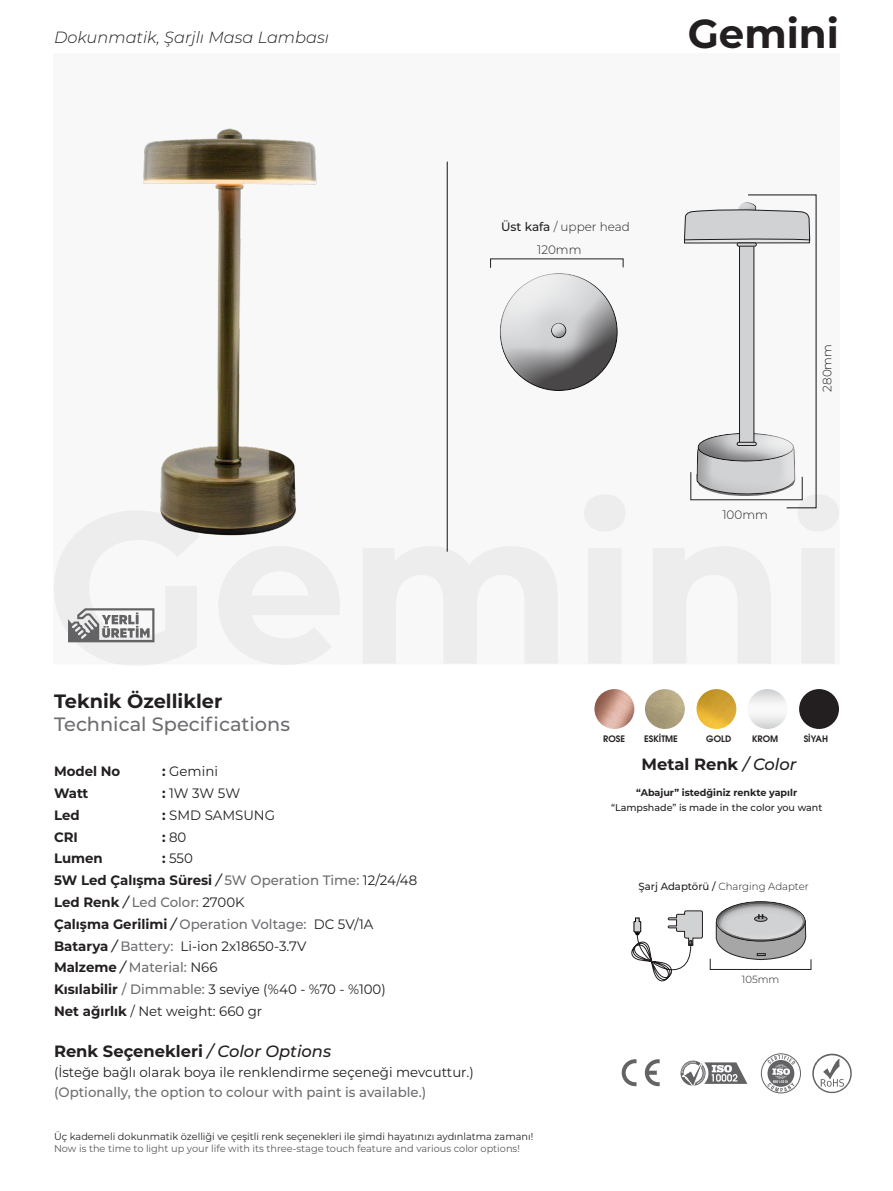
<style>
.page{position:relative;width:893px;height:1191px;background:#fff}
.page>*{position:absolute;margin:0;border:0;box-sizing:border-box;transform-origin:0 0}
.t1{font:700 40.35px "Montserrat";color:#231f20}
.t2{font:500 19.35px "Montserrat";color:#6c6d70}
.t3{font:700 19.35px "Montserrat";color:#231f20}
.t4{font:700 16.35px "Montserrat";color:#231f20}
.t5{font:italic 300 16.2px "Montserrat";color:#231f20}
.t6{font:13.65px/21.8px "Montserrat";color:#231f20}
.t7{font:500 13.65px "Montserrat";color:#6c6d70}
.t8{font:700 13.65px "Montserrat";color:#231f20}
.t9{font:300 12.15px "Montserrat";color:#231f20}
.t10{font:300 10.35px "Montserrat";color:#231f20}
.t11{font:9.9px "Montserrat";color:#231f20}
.t12{font:9.9px "Montserrat";color:#57585a}
.t13{font:500 9.75px "Montserrat";color:#231f20}
.t14{font:700 9.75px "Montserrat";color:#231f20}
.t15{font:8.85px "Avant Garde Bold Tr";color:#231f20}
.s1{font-weight:500}
.s2{font-weight:700}
.s3{font-weight:500;font-style:italic}
.s4{font-weight:500;color:#6c6d70}
.s5{font-weight:400}
.s6{font-weight:700;color:#231f20}
.s7{font-style:italic;color:#231f20}
.s8{font-weight:400;color:#231f20}
</style>
<div class="page">
<div style="left:53px;top:53px;width:787px;height:611px;background:#f8f8f8"></div>
<svg style="left:54px;top:494px;width:785px;height:172px"></svg>
<svg style="left:490px;top:258px;width:134px;height:10px"></svg>
<svg style="left:631px;top:910px;width:72px;height:72px"></svg>
<div style="left:716px;top:901px;width:88px;height:28px;background:#231f20;opacity:.33"></div>
<svg style="left:710px;top:903px;width:101px;height:67px"></svg>
<svg style="left:68px;top:608px;width:86px;height:34px"></svg>
<svg style="left:622px;top:1059px;width:14px;height:27px"></svg>
<svg style="left:645px;top:1059px;width:15px;height:27px"></svg>
<svg style="left:812px;top:1053px;width:40px;height:40px"></svg>
<svg style="left:761px;top:1053px;width:39px;height:40px"></svg>
<div style="left:761px;top:1053px;width:40px;height:40px;border:1px solid #636366;border-radius:50%"></div>
<svg style="left:767px;top:1055px;width:28px;height:37px"></svg>
<svg style="left:680px;top:1060px;width:67px;height:26px"></svg>
<hr style="left:447px;top:162px;width:1px;height:389px;background:#231f20">
<img style="left:594px;top:689px;width:40px;height:40px;border-radius:20px">
<img style="left:645px;top:689px;width:40px;height:40px;border-radius:20px">
<img style="left:696px;top:689px;width:40px;height:40px;border-radius:20px">
<img style="left:747px;top:689px;width:40px;height:40px;border-radius:20px">
<div style="left:799px;top:689px;width:40px;height:40px;background:#231f20;border-radius:50%"></div>
<div style="left:497px;top:270px;width:122px;height:81px;background:#fff;opacity:.75"></div>
<div style="left:497px;top:285px;width:122px;height:107px;background:#231f20;opacity:.75"></div>
<div style="left:548px;top:320px;width:18px;height:14px;background:#fff;opacity:.75"></div>
<div style="left:548px;top:324px;width:18px;height:14px;background:#231f20;opacity:.75"></div>
<img style="left:140px;top:128px;width:177px;height:413px">
<svg style="left:684px;top:194px;width:133px;height:315px"></svg>
<p class="t5" style="left:54px;top:26px;width:277px">Dokunmatik, Şarjlı Masa Lambası</p>
<p class="t1" style="left:688px;top:5px;width:153px">Gemini</p>
<p class="t9" style="left:501px;top:218px;width:130px"><span class="s1">Üst kafa</span> / upper head</p>
<p class="t9" style="left:537px;top:241px;width:46px">120mm</p>
<p class="t9" style="left:722px;top:506px;width:47px">100mm</p>
<p class="t9" style="left:819px;top:392px;width:49px;rotate:-90deg">280mm</p>
<p class="t3" style="left:54px;top:687px;width:170px">Teknik Özellikler</p>
<p class="t2" style="left:54px;top:710px;width:238px">Technical Specifications</p>
<p class="t8" style="left:54px;top:761px;width:68px">Model No</p>
<p class="t6" style="left:162px;top:760px;width:57px"><span class="s2">:</span> Gemini</p>
<p class="t8" style="left:54px;top:783px;width:36px">Watt</p>
<p class="t6" style="left:162px;top:782px;width:80px"><span class="s2">:</span> 1W 3W 5W</p>
<p class="t8" style="left:54px;top:805px;width:27px">Led</p>
<p class="t6" style="left:162px;top:803px;width:115px"><span class="s2">:</span> SMD SAMSUNG</p>
<p class="t8" style="left:54px;top:827px;width:25px">CRI</p>
<p class="t6" style="left:162px;top:825px;width:26px"><span class="s2">:</span> 80</p>
<p class="t8" style="left:54px;top:848px;width:50px">Lumen</p>
<p class="t6" style="left:162px;top:847px;width:32px"><span class="s2">:</span> 550</p>
<p class="t8" style="left:54px;top:870px;width:365px">5W Led Çalışma Süresi <span class="s3">/</span> <span class="s4">5W Operation Time:</span> <span class="s5">12/24/48</span></p>
<p class="t7" style="left:54px;top:892px;width:192px"><span class="s6">Led Renk</span> <span class="s7">/</span> Led Color: <span class="s8">2700K</span></p>
<p class="t7" style="left:54px;top:914px;width:321px"><span class="s6">Çalışma Gerilimi</span> <span class="s7">/</span> Operation Voltage: <span class="s8">DC 5V/1A</span></p>
<p class="t6" style="left:54px;top:934px;width:254px"><span class="s2">Batarya</span> <span class="s3">/</span> <span class="s4">Battery:</span> Li-ion 2x18650-3.7V<br><span class="s2">Malzeme</span> <span class="s3">/</span> <span class="s4">Material:</span> N66</p>
<p class="t6" style="left:54px;top:978px;width:333px"><span class="s2">Kısılabilir</span> <span class="s4">/ Dimmable:</span> 3 seviye (%40 - %70 - %100)</p>
<p class="t6" style="left:54px;top:999px;width:210px"><span class="s2">Net ağırlık</span> / Net weight: 660 gr</p>
<p class="t4" style="left:54px;top:1039px;width:279px">Renk Seçenekleri <span class="s3">/ Color Options</span></p>
<p class="t6" style="left:54px;top:1060px;width:421px">(İsteğe bağlı olarak boya ile renklendirme seçeneği mevcuttur.)</p>
<p class="t7" style="left:54px;top:1083px;width:374px">(Optionally, the option to colour with paint is available.)</p>
<p class="t15" style="left:603px;top:733px;width:23px">ROSE</p>
<p class="t15" style="left:644px;top:733px;width:35px">ESKİTME</p>
<p class="t15" style="left:706px;top:733px;width:27px">GOLD</p>
<p class="t15" style="left:752px;top:733px;width:28px">KROM</p>
<p class="t15" style="left:804px;top:733px;width:26px">SİYAH</p>
<p class="t4" style="left:641px;top:752px;width:157px">Metal Renk <span class="s3">/ Color</span></p>
<p class="t14" style="left:636px;top:785px;width:162px">“Abajur” istedğiniz renkte yapılr</p>
<p class="t13" style="left:611px;top:800px;width:213px">“Lampshade” is made in the color you want</p>
<p class="t10" style="left:638px;top:879px;width:172px"><span class="s1">Şarj Adaptörü /</span> Charging Adapter</p>
<p class="t10" style="left:742px;top:972px;width:39px">105mm</p>
<p class="t11" style="left:54px;top:1129px;width:481px">Üç kademeli dokunmatik özelliği ve çeşitli renk seçenekleri ile şimdi hayatınızı aydınlatma zamanı!</p>
<p class="t12" style="left:54px;top:1141px;width:467px">Now is the time to light up your life with its three-stage touch feature and various color options!</p>
</div>
